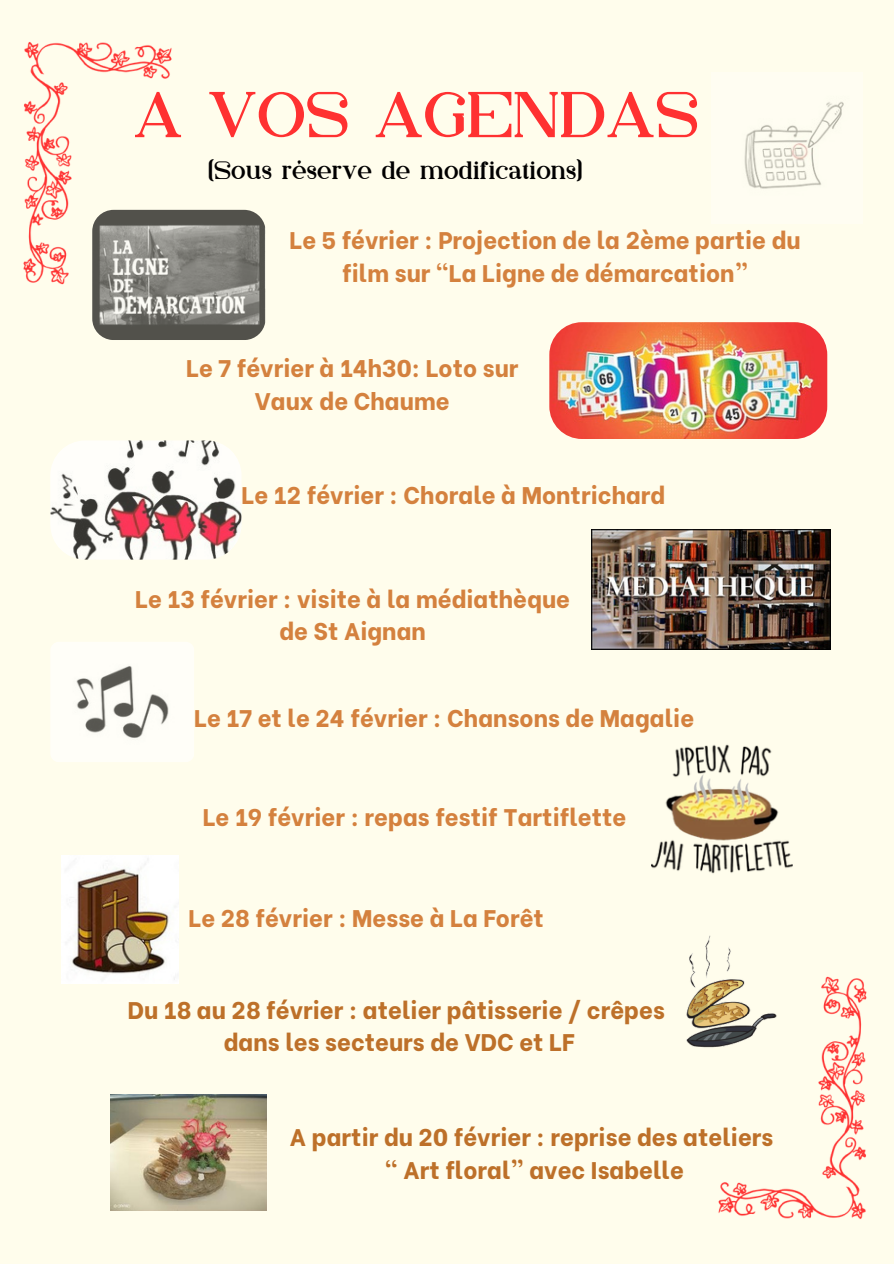
<style>
.page{position:relative;width:894px;height:1264px;background:#fff}
.page>*{position:absolute;margin:0;border:0;box-sizing:border-box;transform-origin:0 0}
.t1{font:64.5px "Kuchek";letter-spacing:.005em;color:#ff3131}
.t2{font:25.05px "Kuchek";letter-spacing:.005em;color:#000}
.t3{font:800 24px/32.7px "Be Vietnam";letter-spacing:.005em;color:#d4813e;text-align:center}
.t4{font:800 24px/32.7px "Be Vietnam";letter-spacing:.005em;color:#bd7029;text-align:center}
</style>
<div class="page">
<div style="left:0;top:0;width:893px;height:1263px;background:#fffdec"></div>
<img style="left:744px;top:102px;width:100px;height:87px">
<img style="left:23px;top:42px;width:156px;height:243px">
<img style="left:718px;top:976px;width:149px;height:243px">
<img style="left:92px;top:210px;width:173px;height:130px">
<img style="left:549px;top:322px;width:278px;height:117px">
<img style="left:50px;top:440px;width:191px;height:119px">
<img style="left:591px;top:529px;width:239px;height:120px">
<img style="left:51px;top:642px;width:143px;height:120px">
<img style="left:651px;top:744px;width:141px;height:130px">
<img style="left:62px;top:855px;width:117px;height:128px">
<img style="left:686px;top:935px;width:105px;height:117px">
<img style="left:111px;top:1094px;width:155px;height:116px">
<p class="t1" style="left:133px;top:87px;width:566px">A VOS AGENDAS</p>
<h1 class="t2" style="left:207px;top:160px;width:378px">(Sous réserve de modifications)</h1>
<p class="t3" style="left:289px;top:221px;width:512px">Le 5 février : Projection de la 2ème partie du film sur “La Ligne de démarcation”</p>
<p class="t3" style="left:186px;top:350px;width:334px">Le 7 février à 14h30: Loto sur<br>Vaux de Chaume</p>
<h2 class="t3" style="left:241px;top:476px;width:425px">Le 12 février : Chorale à Montrichard</h2>
<h2 class="t3" style="left:135px;top:581px;width:436px;line-height:31.5px">Le 13 février : visite à la médiathèque de St Aignan</h2>
<p class="t3" style="left:194px;top:699px;width:501px">Le 17 et le 24 février : Chansons de Magalie</p>
<h2 class="t3" style="left:203px;top:799px;width:425px">Le 19 février : repas festif Tartiflette</h2>
<p class="t3" style="left:188px;top:899px;width:357px">Le 28 février : Messe à La Forêt</p>
<p class="t4" style="left:128px;top:991px;width:538px">Du 18 au 28 février : atelier pâtisserie / crêpes dans les secteurs de VDC et LF</p>
<h2 class="t4" style="left:290px;top:1118px;width:485px">A partir du 20 février : reprise des ateliers “ Art floral” avec Isabelle</h2>
</div>
